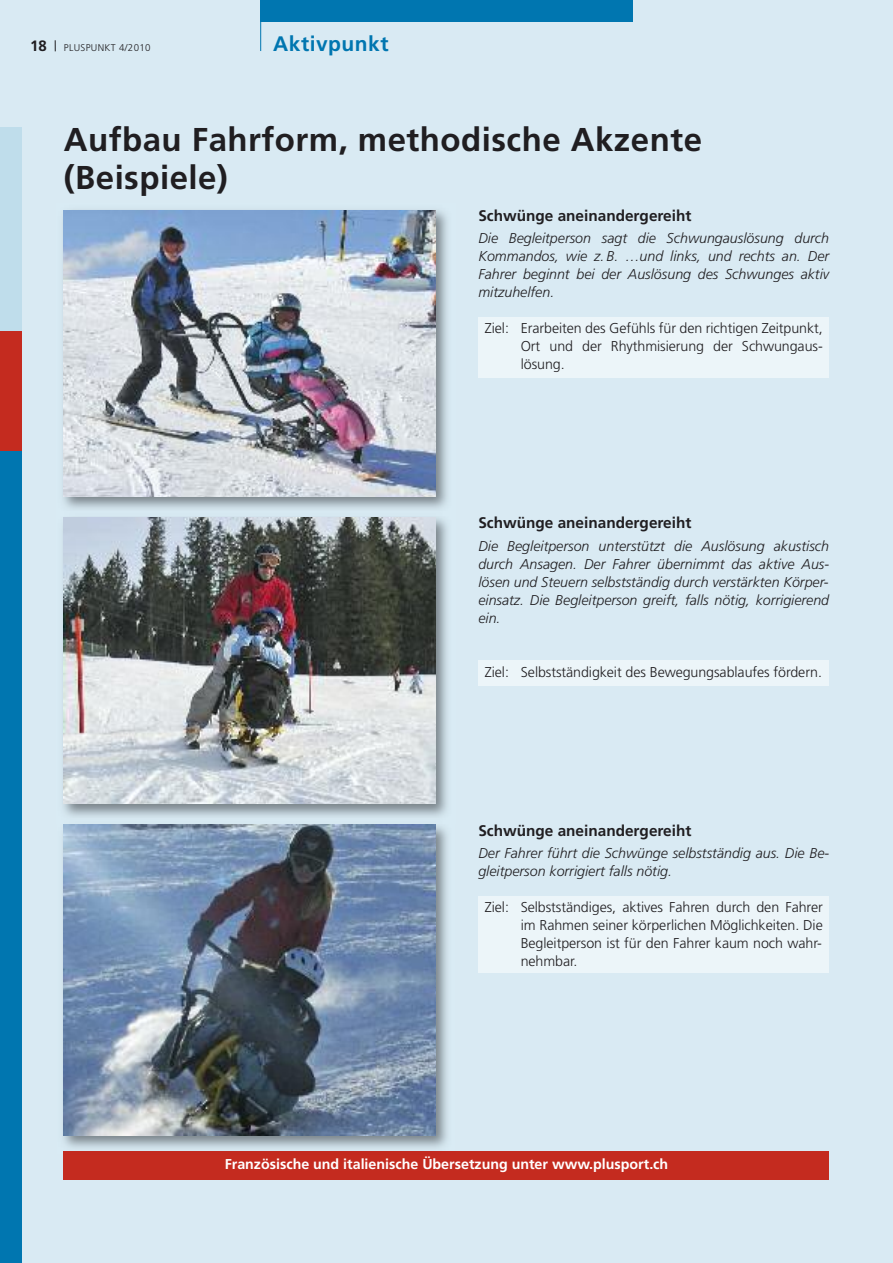
<style>
.page{position:relative;width:893px;height:1263px;background:#d9eaf3}
.page>*{position:absolute;margin:0;border:0;box-sizing:border-box;transform-origin:0 0}
.t1{font:700 33px/37.5px "Frutiger";letter-spacing:.015em;color:#201e21}
.t2{font:700 21px "Frutiger";letter-spacing:.025em;color:#0076b0}
.t3{font:700 15.3px "Frutiger";color:#201e21}
.t4{font:italic 300 14.25px/18px "Frutiger";color:#201e21;text-align:justify}
.t5{font:300 14.25px/18px "Frutiger";letter-spacing:-.005em;color:#201e21;text-align:justify}
.t6{font:700 14.25px "Frutiger";color:#fff}
.t7{font:300 9.75px "Frutiger";letter-spacing:.035em;color:#201e21}
.s1{font-weight:700;font-size:15px}
</style>
<div class="page">
<div style="left:64px;top:1152px;width:765px;height:28px;background:#c42b1f"></div>
<div style="left:0;top:451px;width:21px;height:812px;background:#0076b0"></div>
<div style="left:0;top:331px;width:21px;height:120px;background:#c42b1f"></div>
<div style="left:0;top:128px;width:21px;height:203px;background:#bfddeb"></div>
<div style="left:260px;top:0;width:372px;height:21px;background:#0076b0"></div>
<hr style="left:260px;top:0;width:1px;height:51px;background:#0076b0">
<div style="left:478px;top:317px;width:351px;height:61px;background:#ecf5f9"></div>
<img style="left:63px;top:210px;width:393px;height:944px">
<img style="left:64px;top:210px;width:372px;height:286px">
<img style="left:64px;top:517px;width:372px;height:287px">
<img style="left:64px;top:1152px;width:392px;height:2px">
<img style="left:64px;top:825px;width:372px;height:310px">
<div style="left:478px;top:660px;width:351px;height:25px;background:#ecf5f9"></div>
<div style="left:478px;top:897px;width:351px;height:76px;background:#ecf5f9"></div>
<p class="t7" style="left:30px;top:44px;width:122px"><span class="s1">18</span> PLUSPUNKT 4/2010</p>
<h2 class="t2" style="left:273px;top:35px;width:117px">Aktivpunkt</h2>
<h1 class="t1" style="left:64px;top:123px;width:640px">Aufbau Fahrform, methodische Akzente (Beispiele)</h1>
<p class="t3" style="left:478px;top:209px;width:214px">Schwünge aneinandergereiht</p>
<p class="t4" style="left:478px;top:230px;width:352px">Die Begleitperson sagt die Schwungauslösung durch Kommandos, wie z. B. …und links, und rechts an. Der Fahrer beginnt bei der Auslösung des Schwunges aktiv mitzuhelfen.</p>
<p class="t5" style="left:521px;top:320px;width:304px;text-indent:-36px">Ziel: Erarbeiten des Gefühls für den richtigen Zeitpunkt, Ort und der Rhythmisierung der Schwungaus&shy;lösung.</p>
<p class="t3" style="left:478px;top:517px;width:214px">Schwünge aneinandergereiht</p>
<p class="t4" style="left:478px;top:538px;width:352px">Die Begleitperson unterstützt die Auslösung akustisch durch Ansagen. Der Fahrer übernimmt das aktive Aus&shy;lösen und Steuern selbstständig durch verstärkten Körper&shy;einsatz. Die Begleitperson greift, falls nötig, korrigierend ein.</p>
<p class="t5" style="left:485px;top:664px;width:339px">Ziel: Selbstständigkeit des Bewegungsablaufes fördern.</p>
<p class="t3" style="left:478px;top:824px;width:214px">Schwünge aneinandergereiht</p>
<p class="t4" style="left:478px;top:845px;width:352px">Der Fahrer führt die Schwünge selbstständig aus. Die Be&shy;gleitperson korrigiert falls nötig.</p>
<p class="t5" style="left:521px;top:899px;width:304px;text-indent:-36px">Ziel: Selbstständiges, aktives Fahren durch den Fahrer im Rahmen seiner körperlichen Möglichkeiten. Die Begleitperson ist für den Fahrer kaum noch wahr&shy;nehmbar.</p>
<p class="t6" style="left:225px;top:1159px;width:445px">Französische und italienische Übersetzung unter www.plusport.ch</p>
</div>
